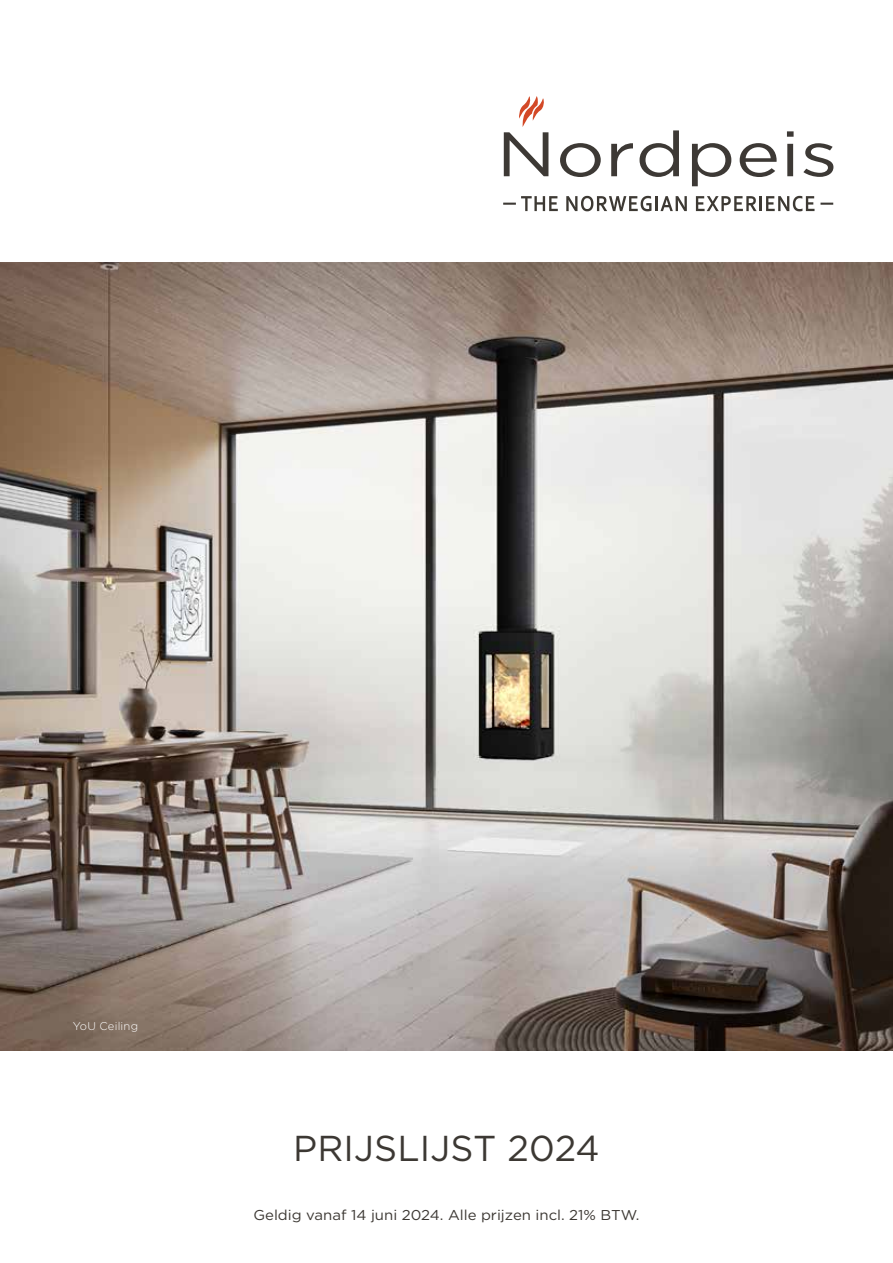
<style>
.page{position:relative;width:893px;height:1263px;background:#fff}
.page>*{position:absolute;margin:0;border:0;box-sizing:border-box;transform-origin:0 0}
.t1{font:36px "Gotham";letter-spacing:.005em;color:#3c3833}
.t2{font:14.25px "Gotham";color:#3c3833;scale:1.05 1}
.t3{font:300 11.25px "Gotham";letter-spacing:.015em;color:#fff}
</style>
<div class="page">
<svg style="left:560px;top:143px;width:41px;height:34px"></svg>
<svg style="left:611px;top:143px;width:22px;height:33px"></svg>
<svg style="left:639px;top:130px;width:40px;height:47px"></svg>
<svg style="left:692px;top:143px;width:39px;height:43px"></svg>
<svg style="left:740px;top:143px;width:37px;height:34px"></svg>
<svg style="left:787px;top:131px;width:7px;height:45px"></svg>
<svg style="left:803px;top:143px;width:30px;height:34px"></svg>
<svg style="left:504px;top:96px;width:44px;height:80px"></svg>
<svg style="left:820px;top:203px;width:13px;height:2px"></svg>
<svg style="left:503px;top:196px;width:55px;height:15px"></svg>
<svg style="left:566px;top:196px;width:85px;height:15px"></svg>
<hr style="left:655px;top:196px;width:3px;height:15px;background:#3d3933">
<svg style="left:660px;top:196px;width:27px;height:15px"></svg>
<svg style="left:696px;top:196px;width:118px;height:15px"></svg>
<img style="left:0;top:262px;width:893px;height:788px">
<p class="t3" style="left:73px;top:1020px;width:67px">YoU Ceiling</p>
<h1 class="t1" style="left:293px;top:1132px;width:308px">PRIJSLIJST 2024</h1>
<p class="t2" style="left:253px;top:1209px;width:369px">Geldig vanaf 14 juni 2024. Alle prijzen incl. 21% BTW.</p>
</div>
